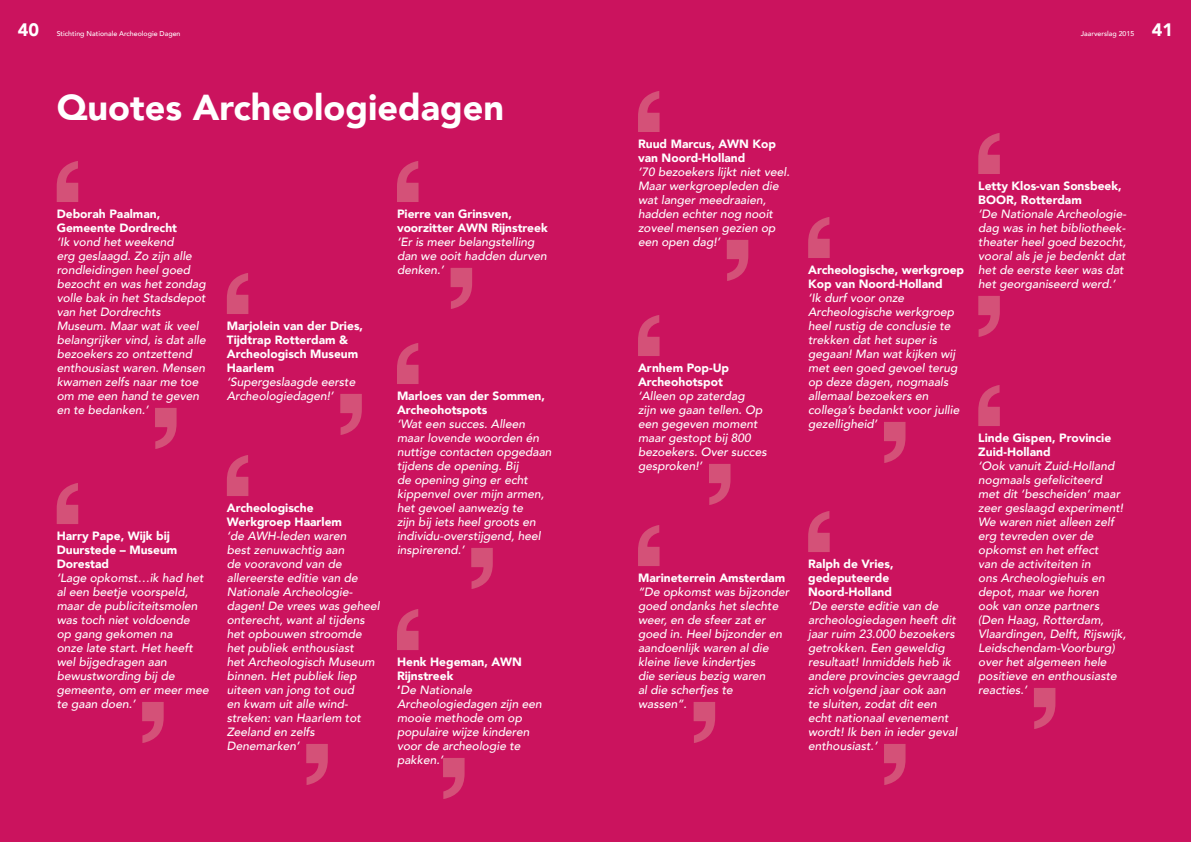
<style>
.page{position:relative;width:1191px;height:842px;background:#cb135e}
.page>*{position:absolute;margin:0;border:0;box-sizing:border-box;transform-origin:0 0}
.t1{font:900 36px "Avenir";color:#fff}
.t2{font:900 18px "Avenir";color:#fff}
.t3{font:italic 500 12px/14px "Avenir";color:#fff}
.t4{font:900 12px/14px "Avenir";color:#fff}
.t5{font:500 7px "Avenir";color:#fff}
.s1{font-weight:900;font-style:normal}
</style>
<div class="page">
<svg style="left:57px;top:161px;width:21px;height:41px"></svg>
<svg style="left:155px;top:408px;width:22px;height:41px"></svg>
<svg style="left:638px;top:91px;width:21px;height:41px"></svg>
<svg style="left:727px;top:240px;width:21px;height:41px"></svg>
<svg style="left:397px;top:343px;width:21px;height:41px"></svg>
<svg style="left:471px;top:548px;width:22px;height:41px"></svg>
<svg style="left:638px;top:315px;width:21px;height:41px"></svg>
<svg style="left:709px;top:464px;width:21px;height:41px"></svg>
<svg style="left:638px;top:525px;width:21px;height:41px"></svg>
<svg style="left:693px;top:702px;width:22px;height:41px"></svg>
<svg style="left:808px;top:217px;width:21px;height:41px"></svg>
<svg style="left:884px;top:422px;width:21px;height:41px"></svg>
<svg style="left:808px;top:511px;width:21px;height:41px"></svg>
<svg style="left:884px;top:744px;width:21px;height:41px"></svg>
<svg style="left:978px;top:133px;width:21px;height:41px"></svg>
<svg style="left:978px;top:296px;width:21px;height:41px"></svg>
<svg style="left:978px;top:385px;width:21px;height:41px"></svg>
<svg style="left:1034px;top:688px;width:21px;height:41px"></svg>
<svg style="left:57px;top:483px;width:21px;height:41px"></svg>
<svg style="left:142px;top:702px;width:22px;height:41px"></svg>
<svg style="left:227px;top:273px;width:21px;height:41px"></svg>
<svg style="left:340px;top:394px;width:22px;height:41px"></svg>
<svg style="left:227px;top:455px;width:21px;height:41px"></svg>
<svg style="left:306px;top:744px;width:22px;height:41px"></svg>
<svg style="left:397px;top:161px;width:21px;height:41px"></svg>
<svg style="left:450px;top:268px;width:22px;height:41px"></svg>
<svg style="left:397px;top:609px;width:21px;height:41px"></svg>
<svg style="left:443px;top:758px;width:21px;height:41px"></svg>
<h2 class="t2" style="left:18px;top:14px;width:23px">40</h2>
<p class="t5" style="left:57px;top:28px;width:125px">Stichting Nationale Archeologie Dagen</p>
<p class="t5" style="left:1080px;top:28px;width:55px">Jaarverslag 2015</p>
<h2 class="t2" style="left:1152px;top:14px;width:23px">41</h2>
<h1 class="t1" style="left:57px;top:77px;width:449px">Quotes Archeologiedagen</h1>
<p class="t4" style="left:57px;top:207px;width:122px">Deborah Paalman,<br>Gemeente Dordrecht</p>
<p class="t3" style="left:57px;top:235px;width:151px">‘Ik vond het weekend<br>erg geslaagd. Zo zijn alle rondleidingen heel goed bezocht en was het zondag volle bak in het Stadsdepot van het Dordrechts<br>Museum. Maar wat ik veel belangrijker vind, is dat alle bezoekers zo ontzettend enthousiast waren. Mensen kwamen zelfs naar me toe om me een hand te geven en te bedanken.’</p>
<p class="t4" style="left:57px;top:529px;width:122px">Harry Pape, Wijk bij<br>Duurstede – Museum<br>Dorestad</p>
<p class="t3" style="left:57px;top:571px;width:154px">‘Lage opkomst…ik had het al een beetje voorspeld, maar de publiciteitsmolen was toch niet voldoende<br>op gang gekomen na<br>onze late start. Het heeft wel bijgedragen aan bewustwording bij de gemeente, om er meer mee te gaan doen.’</p>
<p class="t4" style="left:397px;top:207px;width:152px">Pierre van Grinsven, voorzitter AWN Rijnstreek</p>
<p class="t3" style="left:397px;top:235px;width:151px">‘Er is meer belangstelling dan we ooit hadden durven denken.’</p>
<p class="t4" style="left:227px;top:319px;width:138px">Marjolein van der Dries,<br>Tijdtrap Rotterdam &amp;<br>Archeologisch Museum<br>Haarlem</p>
<p class="t3" style="left:227px;top:375px;width:130px">‘Supergeslaagde eerste<br>Archeologiedagen!’</p>
<p class="t4" style="left:227px;top:501px;width:117px">Archeologische<br>Werkgroep Haarlem</p>
<p class="t3" style="left:227px;top:529px;width:154px">‘de AWH-leden waren<br>best zenuwachtig aan<br>de vooravond van de allereerste editie van de<br>Nationale Archeologie&shy;dagen! De vrees was geheel onterecht, want al tijdens het opbouwen stroomde het publiek enthousiast<br>het Archeologisch Museum binnen. Het publiek liep uiteen van jong tot oud<br>en kwam uit alle wind&shy;streken: van Haarlem tot<br>Zeeland en zelfs<br>Denemarken’</p>
<p class="t4" style="left:397px;top:389px;width:149px">Marloes van der Sommen,<br>Archeohotspots</p>
<p class="t3" style="left:397px;top:417px;width:156px">‘Wat een succes. Alleen maar lovende woorden én nuttige contacten opgedaan tijdens de opening. Bij<br>de opening ging er echt kippenvel over mijn armen, het gevoel aanwezig te<br>zijn bij iets heel groots en individu-overstijgend, heel inspirerend.’</p>
<p class="t3" style="left:397px;top:655px;width:146px"><span class="s1">Henk Hegeman, AWN<br>Rijnstreek<br>‘</span>De Nationale<br>Archeologiedagen zijn een mooie methode om op populaire wijze kinderen voor de archeologie te pakken.’</p>
<p class="t4" style="left:638px;top:137px;width:139px">Ruud Marcus, AWN Kop van Noord-Holland</p>
<p class="t3" style="left:638px;top:165px;width:153px">’70 bezoekers lijkt niet veel.<br>Maar werkgroepleden die wat langer meedraaien, hadden echter nog nooit zoveel mensen gezien op een open dag!’</p>
<p class="t4" style="left:638px;top:361px;width:93px">Arnhem Pop-Up<br>Archeohotspot</p>
<p class="t3" style="left:638px;top:389px;width:130px">‘Alleen op zaterdag<br>zijn we gaan tellen. Op een gegeven moment maar gestopt bij 800 bezoekers. Over succes gesproken!’</p>
<p class="t4" style="left:638px;top:571px;width:149px">Marineterrein Amsterdam</p>
<p class="t3" style="left:638px;top:585px;width:153px">“De opkomst was bijzonder goed ondanks het slechte weer, en de sfeer zat er goed in. Heel bijzonder en aandoenlijk waren al die kleine lieve kindertjes<br>die serieus bezig waren<br>al die scherfjes te<br>wassen”.</p>
<p class="t4" style="left:808px;top:263px;width:157px">Archeologische, werkgroep<br>Kop van Noord-Holland</p>
<p class="t3" style="left:808px;top:291px;width:153px">‘Ik durf voor onze<br>Archeologische werkgroep heel rustig de conclusie te trekken dat het super is gegaan! Man wat kijken wij met een goed gevoel terug op deze dagen, nogmaals allemaal bezoekers en collega’s bedankt voor jullie gezelligheid’</p>
<p class="t4" style="left:808px;top:557px;width:87px">Ralph de Vries, gedeputeerde<br>Noord-Holland</p>
<p class="t3" style="left:808px;top:599px;width:152px">‘De eerste editie van de archeologiedagen heeft dit jaar ruim 23.000 bezoekers getrokken. Een geweldig resultaat! Inmiddels heb ik andere provincies gevraagd zich volgend jaar ook aan te sluiten, zodat dit een echt nationaal evenement wordt! Ik ben in ieder geval enthousiast.’</p>
<p class="t4" style="left:978px;top:179px;width:145px">Letty Klos-van Sonsbeek,<br>BOOR, Rotterdam</p>
<p class="t3" style="left:978px;top:207px;width:149px">‘De Nationale Archeologie&shy;dag was in het bibliotheek&shy;theater heel goed bezocht, vooral als je je bedenkt dat het de eerste keer was dat het georganiseerd werd.’</p>
<p class="t4" style="left:978px;top:431px;width:134px">Linde Gispen, Provincie<br>Zuid-Holland</p>
<p class="t3" style="left:978px;top:459px;width:149px">‘Ook vanuit Zuid-Holland nogmaals gefeliciteerd met dit ‘bescheiden’ maar zeer geslaagd experiment!<br>We waren niet alleen zelf erg tevreden over de opkomst en het effect<br>van de activiteiten in<br>ons Archeologiehuis en depot, maar we horen<br>ook van onze partners (Den Haag, Rotterdam,<br>Vlaardingen, Delft, Rijswijk,<br>Leidschendam-Voorburg) over het algemeen hele positieve en enthousiaste reacties.’</p>
</div>
